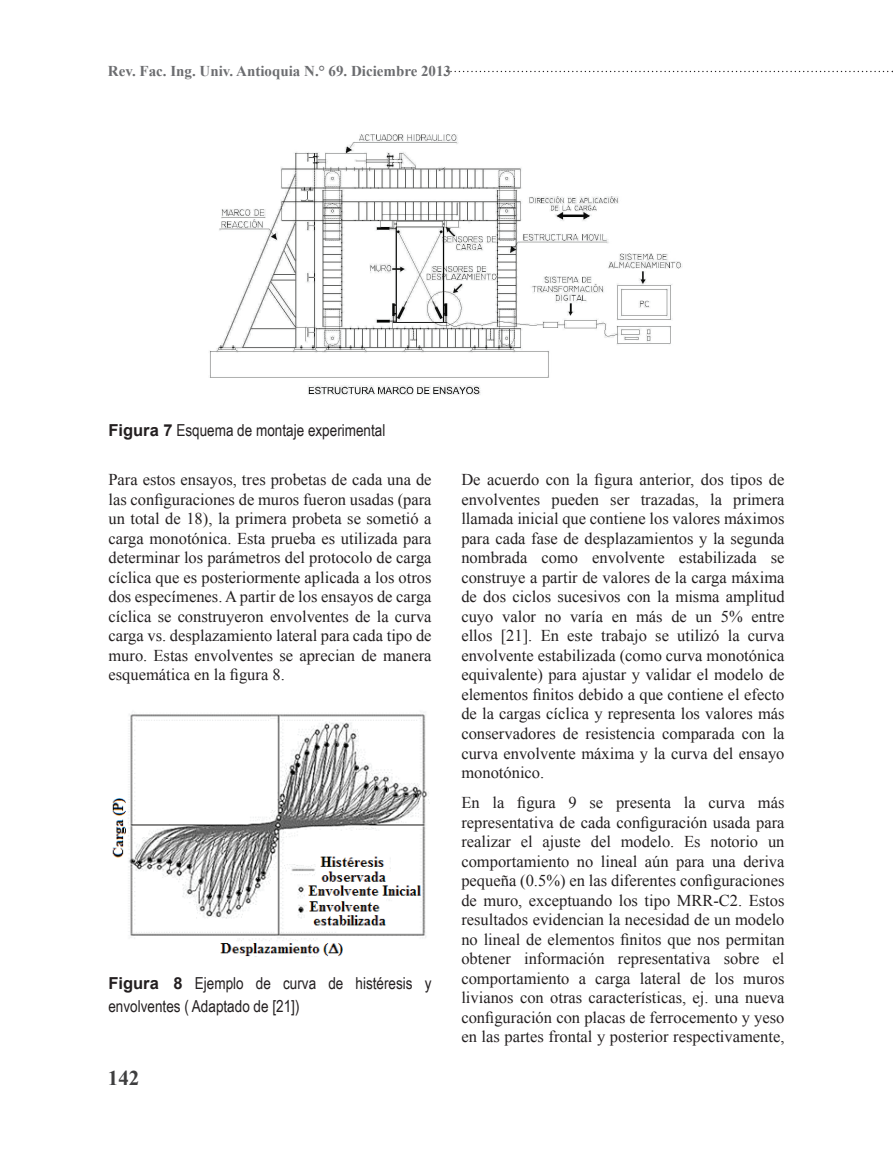
<style>
.page{position:relative;width:893px;height:1170px;background:#fff}
.page>*{position:absolute;margin:0;border:0;box-sizing:border-box;transform-origin:0 0}
.t1{font:700 21px "Times New Roman";color:#3e3e3f}
.t2{font:16.5px/19.5px "Times New Roman";color:#231f20;text-align:justify}
.t3{font:16.5px/22.5px "Arial Narrow";color:#231f20}
.t4{font:700 15px "Times New Roman";color:#6c6d70}
.s1{font-family:"Arial";font-weight:700}
</style>
<div class="page">
<svg style="left:447px;top:71px;width:446px;height:1px"></svg>
<img style="left:209px;top:134px;width:474px;height:261px">
<img style="left:112px;top:711px;width:317px;height:245px">
<p class="t4" style="left:108px;top:60px;width:345px">Rev. Fac. Ing. Univ. Antioquia N.° 69. Diciembre 2013</p>
<p class="t3" style="left:108px;top:418px;width:279px"><span class="s1">Figura 7</span> Esquema de montaje experimental</p>
<p class="t2" style="left:108px;top:469px;width:325px">Para estos ensayos, tres probetas de cada una de las configuraciones de muros fueron usadas (para un total de 18), la primera probeta se sometió a carga monotónica. Esta prueba es utilizada para determinar los parámetros del protocolo de carga cíclica que es posteriormente aplicada a los otros dos especímenes. A partir de los ensayos de carga cíclica se construyeron envolventes de la curva carga vs. desplazamiento lateral para cada tipo de muro. Estas envolventes se aprecian de manera esquemática en la figura 8.</p>
<p class="t3" style="left:108px;top:971px;width:325px"><span class="s1">Figura 8</span> Ejemplo de curva de histéresis y envolventes ( Adaptado de [21])</p>
<p class="t1" style="left:108px;top:1062px;width:33px">142</p>
<p class="t2" style="left:461px;top:469px;width:325px">De acuerdo con la figura anterior, dos tipos de envolventes pueden ser trazadas, la primera llamada inicial que contiene los valores máximos para cada fase de desplazamientos y la segunda nombrada como envolvente estabilizada se construye a partir de valores de la carga máxima de dos ciclos sucesivos con la misma amplitud cuyo valor no varía en más de un 5% entre ellos [21]. En este trabajo se utilizó la curva envolvente estabilizada (como curva monotónica equivalente) para ajustar y validar el modelo de elementos finitos debido a que contiene el efecto de la cargas cíclica y representa los valores más conservadores de resistencia comparada con la curva envolvente máxima y la curva del ensayo monotónico.</p>
<p class="t2" style="left:461px;top:792px;width:325px">En la figura 9 se presenta la curva más representativa de cada configuración usada para realizar el ajuste del modelo. Es notorio un comportamiento no lineal aún para una deriva pequeña (0.5%) en las diferentes configuraciones de muro, exceptuando los tipo MRR-C2. Estos resultados evidencian la necesidad de un modelo no lineal de elementos finitos que nos permitan obtener información representativa sobre el comportamiento a carga lateral de los muros livianos con otras características, ej. una nueva configuración con placas de ferrocemento y yeso en las partes frontal y posterior respectivamente,</p>
</div>
